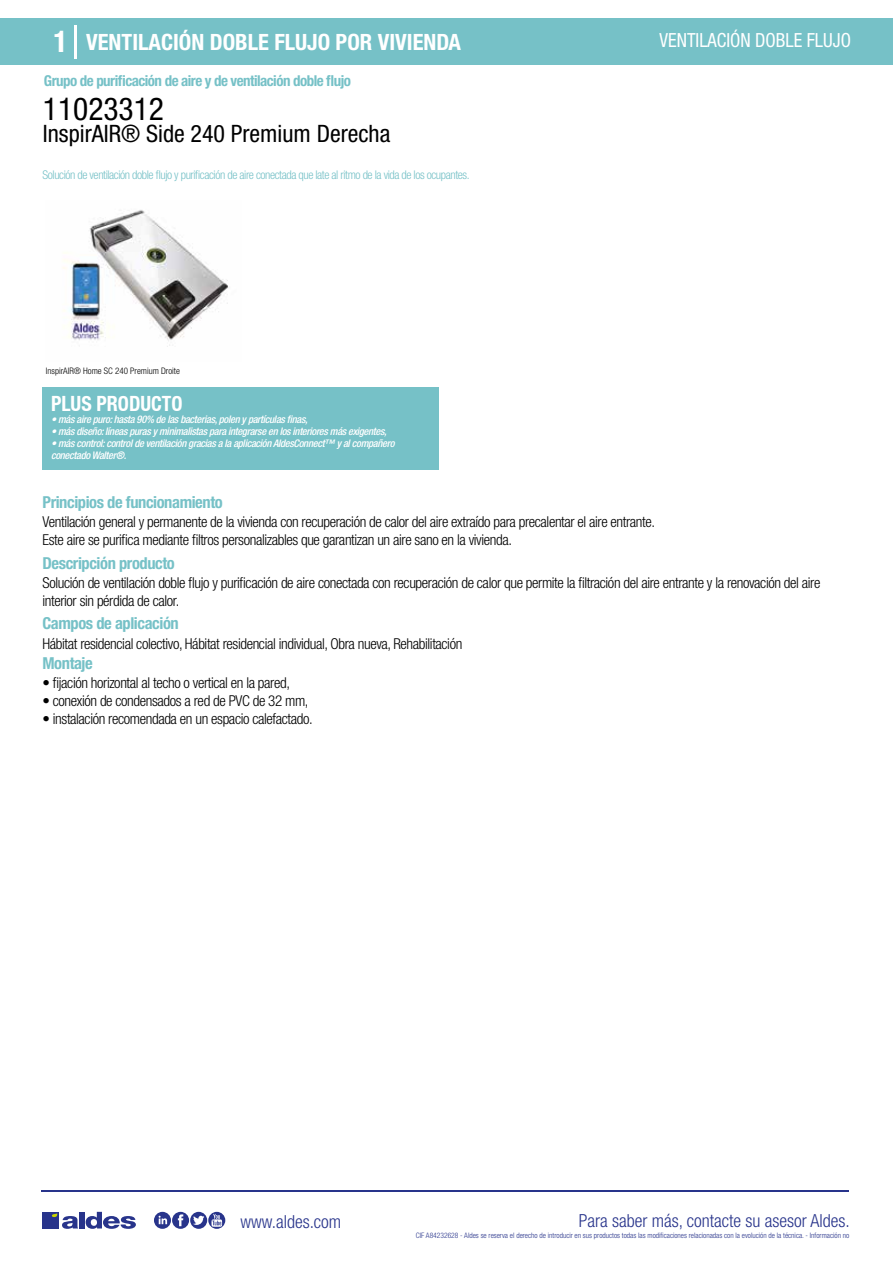
<style>
.page{position:relative;width:893px;height:1263px;background:#fff}
.page>*{position:absolute;margin:0;border:0;box-sizing:border-box;transform-origin:0 0}
.t1{font:condensed 31.5px "Helvetica Neue LT Std";color:#000}
.t2{font:condensed 24px "Helvetica Neue LT Std";color:#000}
.t3{font:700 condensed 22.5px "Helvetica Neue LT Std";color:#fff}
.t4{font:700 condensed 21px "Helvetica Neue";color:#fff;scale:.95 1}
.t5{font:condensed 19.5px "Helvetica Neue LT Std";color:#fff;scale:.95 1}
.t6{font:300 condensed 18px "Helvetica Neue";color:#28348b}
.t7{font:700 condensed 16.5px "Helvetica Neue LT Std";letter-spacing:-.025em;color:#76c1c7}
.t8{font:300 condensed 15px/18px "Helvetica Neue LT Std";letter-spacing:-.025em;color:#000}
.t9{font:700 condensed 15px "Helvetica Neue LT Std";letter-spacing:-.035em;color:#76c1c7}
.t10{font:300 condensed 12px "Helvetica Neue LT Std";letter-spacing:-.035em;color:#76c1c7}
.t11{font:italic 500 condensed 10.5px/12px "Helvetica Neue";letter-spacing:-.03em;color:#fff}
.t12{font:300 condensed 9px "Helvetica Neue";color:#000}
.t13{font:300 condensed 7.5px "Helvetica Neue";color:#28348b}
.s1{font-size:30px}
</style>
<div class="page">
<div style="left:0;top:18px;width:893px;height:46px;background:#76c1c7"></div>
<div style="left:43px;top:387px;width:396px;height:83px;background:#76c1c7"></div>
<hr style="left:74px;top:25px;width:2px;height:33px;background:#fff">
<svg style="left:63px;top:210px;width:165px;height:137px"></svg>
<hr style="left:41px;top:1190px;width:808px;height:1px;background:#28348b">
<svg style="left:154px;top:1212px;width:71px;height:17px"></svg>
<div style="left:42px;top:1212px;width:17px;height:16px;background:#28348b"></div>
<div style="left:79px;top:1212px;width:5px;height:16px;background:#28348b"></div>
<svg style="left:86px;top:1212px;width:50px;height:17px"></svg>
<svg style="left:52px;top:1213px;width:26px;height:16px"></svg>
<h3 class="t3" style="left:54px;top:28px;width:409px"><span class="s1">1</span> VENTILACIÓN DOBLE FLUJO POR VIVIENDA</h3>
<h3 class="t5" style="left:660px;top:29px;width:203px">VENTILACIÓN DOBLE FLUJO</h3>
<p class="t9" style="left:44px;top:71px;width:309px">Grupo de purificación de aire y de ventilación doble flujo</p>
<h1 class="t1" style="left:43px;top:91px;width:122px">11023312</h1>
<h2 class="t2" style="left:43px;top:120px;width:349px">InspirAIR® Side 240 Premium Derecha</h2>
<p class="t10" style="left:43px;top:167px;width:429px">Solución de ventilación doble flujo y purificación de aire conectada que late al ritmo de la vida de los ocupantes.</p>
<p class="t12" style="left:46px;top:365px;width:135px">InspirAIR® Home SC 240 Premium Droite</p>
<p class="t12" style="left:115px;top:365px;width:30px">Premium</p>
<h3 class="t4" style="left:51px;top:391px;width:140px">PLUS PRODUCTO</h3>
<p class="t11" style="left:51px;top:413px;width:258px">• más aire puro: hasta 90% de las bacterias, polen y partículas finas,</p>
<p class="t11" style="left:51px;top:425px;width:337px">• más diseño: líneas puras y minimalistas para integrarse en los interiores más exigentes,</p>
<p class="t11" style="left:51px;top:437px;width:345px">• más control: control de ventilación gracias a la aplicación AldesConnect™ y al compañero conectado Walter®.</p>
<p class="t7" style="left:43px;top:492px;width:182px">Principios de funcionamiento</p>
<p class="t8" style="left:43px;top:513px;width:614px">Ventilación general y permanente de la vivienda con recuperación de calor del aire extraído para precalentar el aire entrante.<br>Este aire se purifica mediante filtros personalizables que garantizan un aire sano en la vivienda.</p>
<p class="t8" style="left:43px;top:573px;width:779px">Solución de ventilación doble flujo y purificación de aire conectada con recuperación de calor que permite la filtración del aire entrante y la renovación del aire interior sin pérdida de calor.</p>
<p class="t8" style="left:43px;top:634px;width:421px">Hábitat residencial colectivo, Hábitat residencial individual, Obra nueva, Rehabilitación</p>
<p class="t8" style="left:43px;top:674px;width:249px">• fijación horizontal al techo o vertical en la pared,</p>
<p class="t8" style="left:43px;top:692px;width:268px">• conexión de condensados a red de PVC de 32 mm,</p>
<p class="t8" style="left:43px;top:710px;width:272px">• instalación recomendada en un espacio calefactado.</p>
<p class="t7" style="left:43px;top:553px;width:134px">Descripción producto</p>
<p class="t7" style="left:43px;top:613px;width:138px">Campos de aplicación</p>
<p class="t7" style="left:43px;top:653px;width:52px">Montaje</p>
<p class="t6" style="left:240px;top:1211px;width:102px">www.aldes.com</p>
<p class="t6" style="left:579px;top:1211px;width:272px">Para saber más, contacte su asesor Aldes.</p>
<p class="t13" style="left:416px;top:1230px;width:435px">CIF A84232628 - Aldes se reserva el derecho de introducir en sus productos todas las modificaciones relacionadas con la evolución de la técnica. - Información no</p>
</div>
